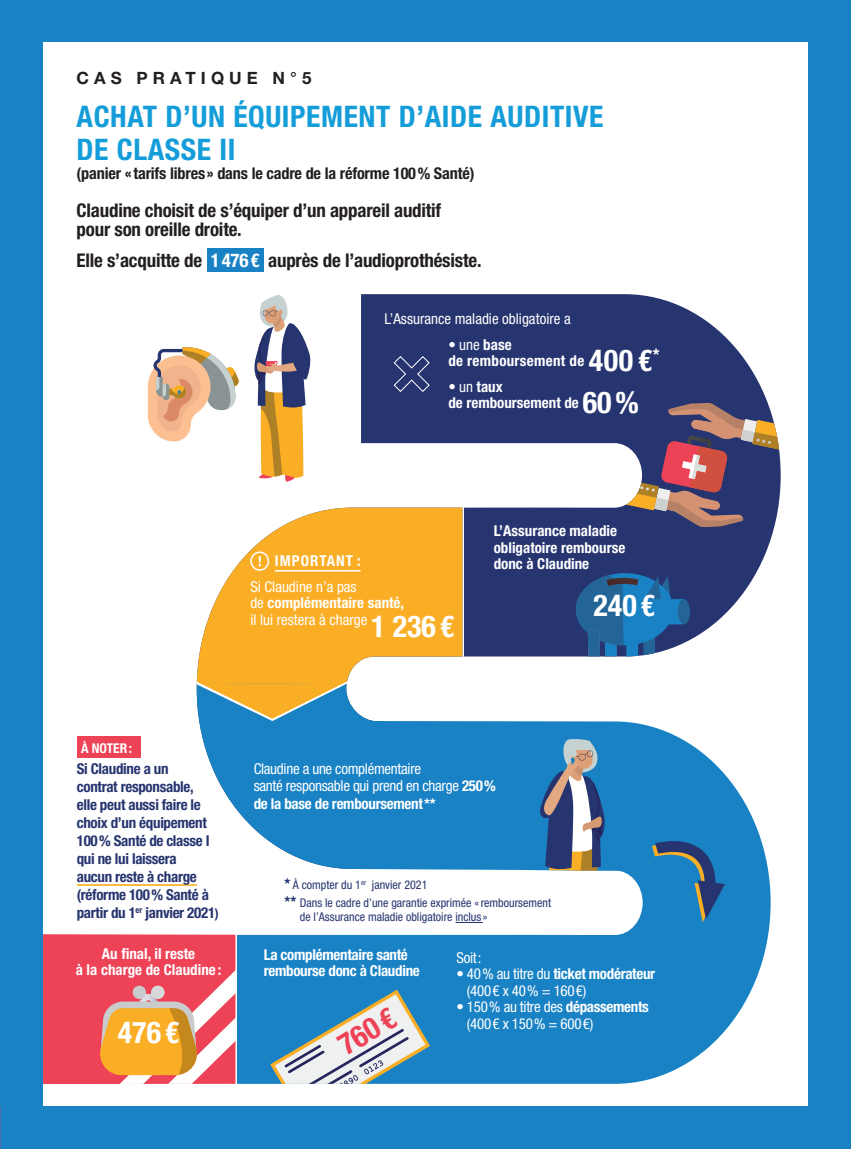
<style>
.page{position:relative;width:851px;height:1149px;background:#fff}
.page>*{position:absolute;margin:0;border:0;box-sizing:border-box;transform-origin:0 0}
.t1{font:700 condensed 30px "Helvetica Neue LT Std";color:#fff}
.t2{font:700 condensed 30px "Helvetica Neue LT Std";color:#ee4257}
.t3{font:700 condensed 29.7px/32.7px "Helvetica Neue LT Std";letter-spacing:.02em;color:#159dd9}
.t4{font:700 condensed 18.9px/18.9px "Helvetica Neue LT Std";letter-spacing:-.01em;color:#231f20}
.t5{font:700 16.95px "Helvetica Neue LT Std";letter-spacing:.3em;color:#231f20}
.t6{font:700 condensed 16.2px "Helvetica Neue LT Std";letter-spacing:-.01em;color:#231f20}
.t7{font:700 condensed 15px/18px "Helvetica Neue LT Std";letter-spacing:-.02em;color:#26346f}
.t8{font:condensed 15px/16.5px "Helvetica Neue LT Std";letter-spacing:-.02em;color:#fff}
.t9{font:700 condensed 15px/16.5px "Helvetica Neue LT Std";color:#fff}
.t10{font:condensed 15px/16.5px "Helvetica Neue LT Std";color:#fff}
.t11{font:700 condensed 15px/16.5px "Helvetica Neue LT Std";letter-spacing:-.02em;color:#fff}
.t12{font:700 condensed 15px/16.5px "Helvetica Neue LT Std";letter-spacing:.02em;color:#fff}
.t13{font:700 condensed 15px "Helvetica Neue LT Std";letter-spacing:.07em;color:#fff}
.t14{font:700 condensed 13.5px "Helvetica Neue LT Std";color:#fff}
.t15{font:condensed 12px/18px "Helvetica Neue LT Std";color:#26346f}
.s1{color:#fff}
.s2{font-weight:400}
.s3{font-size:30px}
.s4{font-weight:700}
.s5{font-weight:700;font-size:30px}
.s6{font-size:13.5px}
.s7{font-weight:700;font-size:15px}
</style>
<div class="page">
<div style="left:0;top:0;width:850px;height:1148px;background:#1982c5"></div>
<div style="left:43px;top:43px;width:765px;height:1062px;background:#fff"></div>
<svg style="left:361px;top:294px;width:414px;height:363px;fill:#26346f"></svg>
<svg style="left:199px;top:709px;width:170px;height:101px;fill:#1982c5"></svg>
<svg style="left:626px;top:402px;width:154px;height:125px;background:#715b72"></svg>
<svg style="left:197px;top:480px;width:265px;height:197px;fill:#faae26"></svg>
<div style="left:677px;top:598px;width:13px;height:26px;background:#246598;border-radius:50%"></div>
<svg style="left:576px;top:567px;width:108px;height:90px;background:#28639b"></svg>
<svg style="left:237px;top:720px;width:533px;height:363px;fill:#1982c5"></svg>
<svg style="left:270px;top:989px;width:160px;height:94px"></svg>
<hr style="left:462px;top:506px;width:2px;height:150px;background:#fff">
<svg style="left:148px;top:347px;width:91px;height:94px"></svg>
<div style="left:207px;top:248px;width:56px;height:23px;background:#1982c5"></div>
<svg style="left:642px;top:831px;width:82px;height:90px;background:#2776ad"></svg>
<svg style="left:455px;top:921px;width:27px;height:1px"></svg>
<svg style="left:393px;top:355px;width:37px;height:37px"></svg>
<svg style="left:252px;top:295px;width:60px;height:186px"></svg>
<svg style="left:527px;top:723px;width:95px;height:147px;background:#4a82ad"></svg>
<svg style="left:196px;top:677px;width:158px;height:44px;background:#9ca27a"></svg>
<svg style="left:43px;top:934px;width:192px;height:149px;background:#ee6b5f"></svg>
<hr style="left:275px;top:570px;width:85px;height:1px;background:#fff">
<div style="left:250px;top:551px;width:19px;height:19px;border:2px solid #fff;border-radius:50%"></div>
<svg style="left:258px;top:556px;width:3px;height:10px"></svg>
<div style="left:77px;top:736px;width:63px;height:21px;background:#ee4257"></div>
<hr style="left:77px;top:883px;width:120px;height:2px;background:#faae26">
<p class="t5" style="left:76px;top:68px;width:236px">CAS PRATIQUE N°5</p>
<h2 class="t3" style="left:77px;top:100px;width:528px">ACHAT D’UN ÉQUIPEMENT D’AIDE AUDITIVE<br>DE CLASSE II</h2>
<p class="t6" style="left:77px;top:164px;width:399px">(panier «tarifs libres» dans le cadre de la réforme 100% Santé)</p>
<p class="t4" style="left:77px;top:201px;width:366px">Claudine choisit de s’équiper d’un appareil auditif pour son oreille droite.</p>
<p class="t4" style="left:77px;top:251px;width:406px">Elle s’acquitte de <span class="s1">1476€</span> auprès de l’audioprothésiste.</p>
<p class="t10" style="left:384px;top:310px;width:188px">L’Assurance maladie obligatoire a</p>
<p class="t12" style="left:448px;top:335px;width:213px"><span class="s2">• une</span> base<br>de remboursement de <span class="s3">400 €</span><sup>*</sup></p>
<p class="t9" style="left:448px;top:377px;width:192px"><span class="s2">• un</span> taux<br>de remboursement de <span class="s3">60%</span></p>
<p class="t13" style="left:275px;top:551px;width:87px">IMPORTANT :</p>
<p class="t10" style="left:250px;top:578px;width:205px">Si Claudine n’a pas<br>de <span class="s4">complémentaire santé,<br></span>il lui restera à charge <span class="s5">1 236 €</span></p>
<p class="t9" style="left:493px;top:522px;width:133px">L’Assurance maladie obligatoire rembourse donc à Claudine</p>
<h1 class="t1" style="left:593px;top:587px;width:63px">240 €</h1>
<p class="t14" style="left:81px;top:739px;width:53px">À NOTER:</p>
<p class="t7" style="left:77px;top:758px;width:144px">Si Claudine a un<br>contrat responsable,<br>elle peut aussi faire le choix d’un équipement<br>100% Santé de classe I qui ne lui laissera<br>aucun reste à charge (réforme 100% Santé à partir du 1<sup>er</sup> janvier 2021<span class="s6">)</span></p>
<p class="t8" style="left:254px;top:760px;width:244px">Claudine a une complémentaire<br>santé responsable qui prend en charge <span class="s4">250%</span></p>
<p class="t11" style="left:254px;top:794px;width:183px">de la base de remboursement**</p>
<p class="t15" style="left:284px;top:875px;width:268px"><span class="s7">*</span> À compter du 1<sup>er</sup> janvier 2021<br><span class="s7">**</span> Dans le cadre d’une garantie exprimée «remboursement</p>
<p class="t15" style="left:300px;top:907px;width:189px">de l’Assurance maladie obligatoire inclus »</p>
<p class="t9" style="left:76px;top:944px;width:147px;text-align:center">Au final, il reste<br>à la charge de Claudine :</p>
<p class="t8" style="left:456px;top:948px;width:27px">Soit:</p>
<p class="t11" style="left:264px;top:945px;width:157px">La complémentaire santé rembourse donc à Claudine</p>
<p class="t8" style="left:467px;top:965px;width:190px;text-indent:-11px">• 40% au titre du <span class="s4">ticket modérateur </span>(400€ x 40% = 160€)</p>
<p class="t8" style="left:467px;top:998px;width:183px;text-indent:-10px">• 150% au titre des <span class="s4">dépassements </span>(400€ x 150% = 600€)</p>
<h1 class="t2" style="left:331px;top:1031px;width:63px;rotate:-31deg">760 €</h1>
<h1 class="t1" style="left:118px;top:1014px;width:63px">476 €</h1>
</div>
